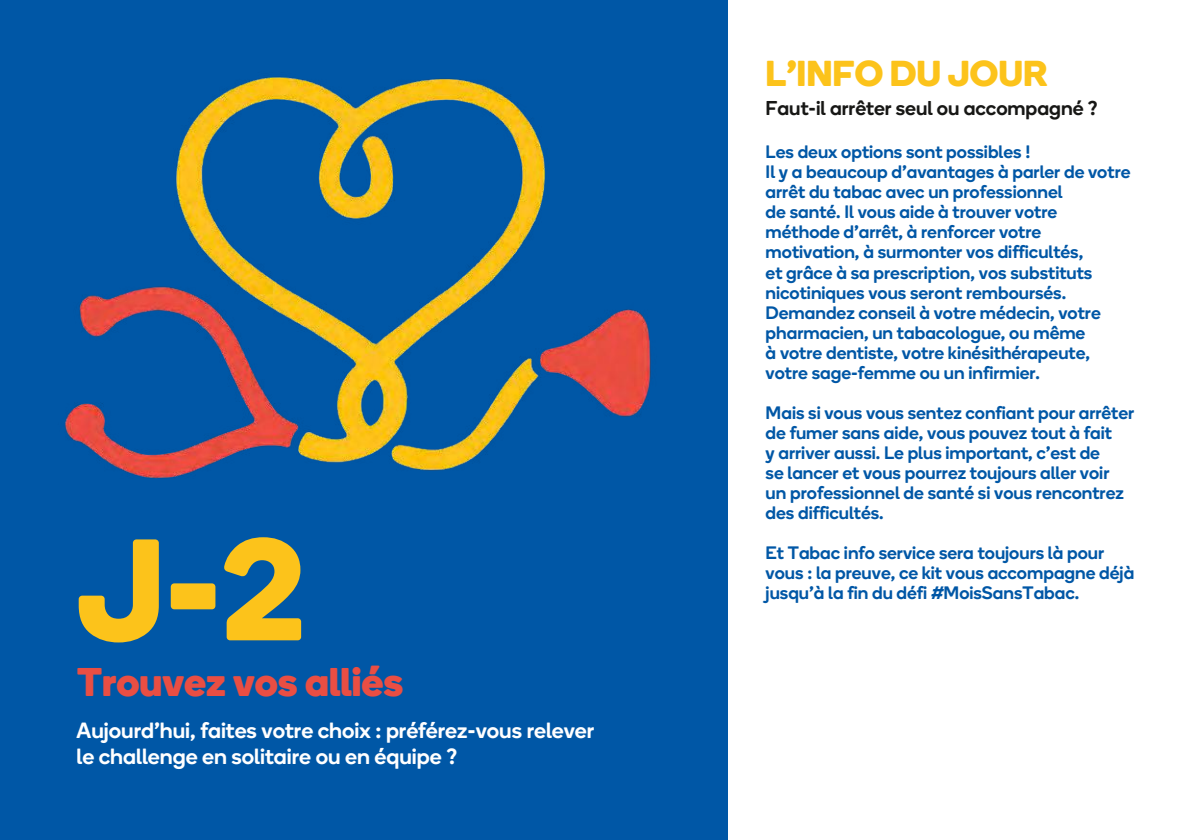
<style>
.page{position:relative;width:1191px;height:840px;background:#fff}
.page>*{position:absolute;margin:0;border:0;box-sizing:border-box;transform-origin:0 0}
.t1{font:700 144px "Boing";color:#fcc31b}
.t2{font:700 40px "Boing";color:#e94e43}
.t3{font:700 36px "Boing";color:#fcc31b}
.t4{font:500 22px/26px "Boing";color:#fff}
.t5{font:500 20px "Boing";color:#171715}
.t6{font:500 18px/20px "Boing";color:#0057a6}
.s1{font-family:"Gotham";font-weight:700;font-style:italic}
</style>
<div class="page">
<div style="left:0;top:0;width:727px;height:839px;background:#0057a6"></div>
<img style="left:65px;top:76px;width:586px;height:403px">
<h1 class="t1" style="left:77px;top:486px;width:230px">J-2</h1>
<h2 class="t2" style="left:77px;top:653px;width:328px">Trouvez vos alliés</h2>
<p class="t4" style="left:77px;top:715px;width:519px">Aujourd’hui, faites votre choix : préférez-vous relever le challenge en solitaire ou en équipe ?</p>
<h3 class="t3" style="left:765px;top:47px;width:283px">L’INFO DU JOUR</h3>
<p class="t5" style="left:765px;top:95px;width:333px">Faut-il arrêter seul ou accompagné ?</p>
<p class="t6" style="left:765px;top:141px;width:366px">Les deux options sont possibles !<br>Il y a beaucoup d’avantages à parler de votre arrêt du tabac avec un professionnel<br>de santé. Il vous aide à trouver votre méthode d’arrêt, à renforcer votre motivation, à surmonter vos difficultés,<br>et grâce à sa prescription, vos substituts nicotiniques vous seront remboursés.<br>Demandez conseil à votre médecin, votre pharmacien, un tabacologue, ou même<br>à votre dentiste, votre kinésithérapeute, votre sage-femme ou un infirmier.</p>
<p class="t6" style="left:765px;top:401px;width:370px">Mais si vous vous sentez confiant pour arrêter de fumer sans aide, vous pouvez tout à fait<br>y arriver aussi. Le plus important, c’est de<br>se lancer et vous pourrez toujours aller voir un professionnel de santé si vous rencontrez des difficultés.</p>
<p class="t6" style="left:765px;top:541px;width:370px">Et Tabac info service sera toujours là pour vous : la preuve, ce kit vous accompagne déjà</p>
<p class="t6" style="left:765px;top:581px;width:315px">jusqu’à la fin du défi <span class="s1">#</span>MoisSansTabac.</p>
</div>
